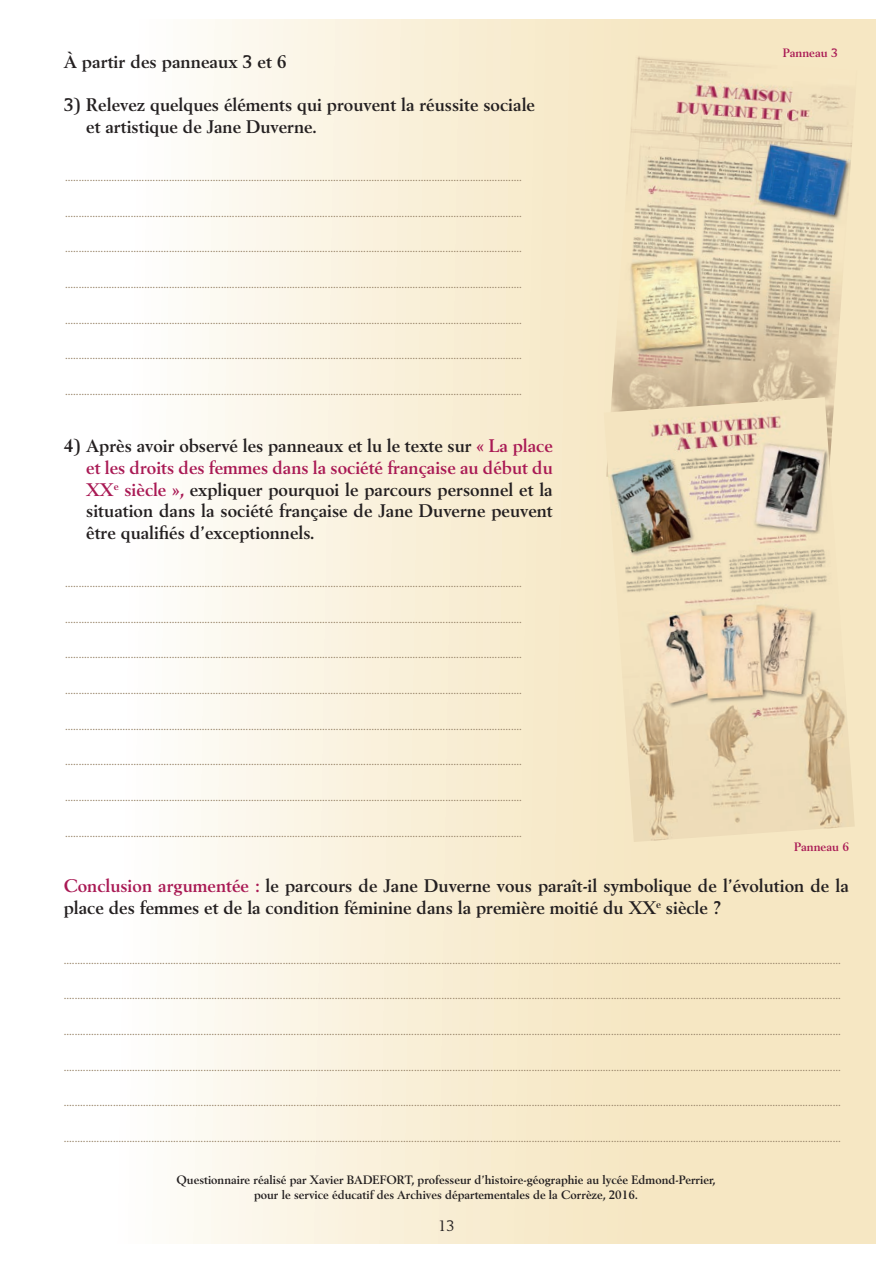
<style>
.page{position:relative;width:893px;height:1263px;background:#fff}
.page>*{position:absolute;margin:0;border:0;box-sizing:border-box;transform-origin:0 0}
.t1{font:700 18px/21.6px "Berling";color:#231f20}
.t2{font:15px "Berling";color:#231f20}
.t3{font:12px "Minion Pro";color:#9a876c}
.t4{font:700 12px/14.4px "Berling";color:#231f20;text-align:center}
.t5{font:700 12px "Berling";color:#a91954}
.s1{color:#a91954}
</style>
<div class="page">
<div style="left:18px;top:19px;width:857px;height:1225px;background:linear-gradient(to right,#fff,#f4e1b5)"></div>
<img style="left:606px;top:55px;width:251px;height:437px">
<img style="left:604px;top:397px;width:251px;height:445px">
<h1 class="t1" style="left:64px;top:51px;width:225px">À partir des panneaux 3 et 6</h1>
<h1 class="t1" style="left:86px;top:94px;width:450px;text-indent:-22px">3) Relevez quelques éléments qui prouvent la réussite sociale et artistique de Jane Duverne.</h1>
<p class="t3" style="left:65px;top:169px;width:458px">.......................................................................................................................................................................</p>
<p class="t3" style="left:65px;top:205px;width:458px">.......................................................................................................................................................................</p>
<p class="t3" style="left:65px;top:240px;width:458px">.......................................................................................................................................................................</p>
<p class="t3" style="left:65px;top:276px;width:458px">.......................................................................................................................................................................</p>
<p class="t3" style="left:65px;top:312px;width:458px">.......................................................................................................................................................................</p>
<p class="t3" style="left:65px;top:347px;width:458px">.......................................................................................................................................................................</p>
<p class="t3" style="left:65px;top:383px;width:458px">.......................................................................................................................................................................</p>
<p class="t1" style="left:86px;top:435px;width:468px;text-align:justify;text-indent:-22px">4) Après avoir observé les panneaux et lu le texte sur <span class="s1">« La place et les droits des femmes dans la société française au début du XX</span><sup>e</sup> <span class="s1">siècle »,</span> expliquer pourquoi le parcours personnel et la situation dans la société française de Jane Duverne peuvent être qualifiés d’exceptionnels.</p>
<p class="t3" style="left:65px;top:575px;width:458px">.......................................................................................................................................................................</p>
<p class="t3" style="left:65px;top:611px;width:458px">.......................................................................................................................................................................</p>
<p class="t3" style="left:65px;top:647px;width:458px">.......................................................................................................................................................................</p>
<p class="t3" style="left:65px;top:682px;width:458px">.......................................................................................................................................................................</p>
<p class="t3" style="left:65px;top:718px;width:458px">.......................................................................................................................................................................</p>
<p class="t3" style="left:65px;top:754px;width:458px">.......................................................................................................................................................................</p>
<p class="t3" style="left:65px;top:789px;width:458px">.......................................................................................................................................................................</p>
<p class="t3" style="left:65px;top:825px;width:458px">.......................................................................................................................................................................</p>
<p class="t5" style="left:783px;top:45px;width:56px">Panneau 3</p>
<p class="t5" style="left:794px;top:840px;width:56px">Panneau 6</p>
<h1 class="t1" style="left:64px;top:875px;width:787px"><span class="s1">Conclusion argumentée :</span> le parcours de Jane Duverne vous paraît-il symbolique de l’évolution de la place des femmes et de la condition féminine dans la première moitié du XX<sup>e</sup> siècle ?</h1>
<p class="t3" style="left:64px;top:952px;width:779px">............................................................................................................................................................................................................................................................................................</p>
<p class="t3" style="left:64px;top:987px;width:779px">............................................................................................................................................................................................................................................................................................</p>
<p class="t3" style="left:64px;top:1023px;width:779px">............................................................................................................................................................................................................................................................................................</p>
<p class="t3" style="left:64px;top:1059px;width:779px">............................................................................................................................................................................................................................................................................................</p>
<p class="t3" style="left:64px;top:1094px;width:779px">............................................................................................................................................................................................................................................................................................</p>
<p class="t3" style="left:64px;top:1130px;width:779px">............................................................................................................................................................................................................................................................................................</p>
<p class="t4" style="left:176px;top:1173px;width:541px">Questionnaire réalisé par Xavier BADEFORT, professeur d’histoire-géographie au lycée Edmond-Perrier, pour le service éducatif des Archives départementales de la Corrèze, 2016.</p>
<p class="t2" style="left:438px;top:1216px;width:18px">13</p>
</div>
